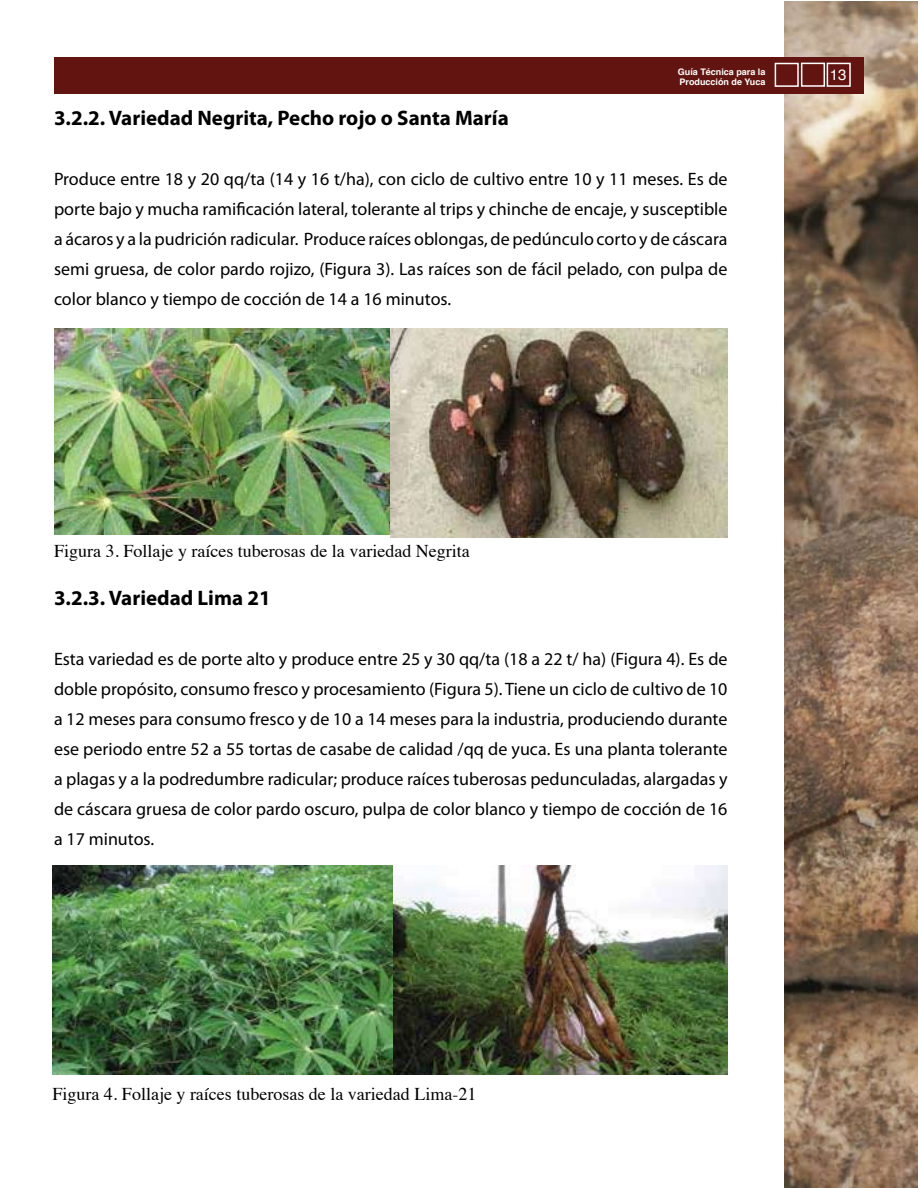
<style>
.page{position:relative;width:918px;height:1188px;background:#fff}
.page>*{position:absolute;margin:0;border:0;box-sizing:border-box;transform-origin:0 0}
.t1{font:700 21px "Myriad Pro";color:#000}
.t2{font:18px/30px "Myriad Pro";color:#000;text-align:justify}
.t3{font:18px "Times";color:#000}
.t4{font:15px "Helvetica";color:#fff}
.t5{font:700 9px/10.8px "Helvetica";color:#fff}
</style>
<div class="page">
<img style="left:784px;top:1px;width:134px;height:1187px">
<div style="left:54px;top:57px;width:810px;height:37px;background:#621510"></div>
<div style="left:801px;top:63px;width:24px;height:24px;border:2px solid #fff"></div>
<div style="left:827px;top:63px;width:24px;height:24px;border:2px solid #fff"></div>
<div style="left:775px;top:63px;width:24px;height:24px;border:2px solid #fff"></div>
<img style="left:54px;top:329px;width:337px;height:205px">
<img style="left:391px;top:329px;width:337px;height:208px">
<img style="left:52px;top:866px;width:675px;height:208px">
<p class="t1" style="left:54px;top:105px;width:456px">3.2.2. Variedad Negrita, Pecho rojo o Santa María</p>
<p class="t5" style="left:678px;top:66px;width:89px">Guía Técnica para la<br>Producción de Yuca</p>
<p class="t2" style="left:54px;top:164px;width:675px">Produce entre 18 y 20 qq/ta (14 y 16 t/ha), con ciclo de cultivo entre 10 y 11 meses. Es de porte bajo y mucha ramificación lateral, tolerante al trips y chinche de encaje, y susceptible a ácaros y a la pudrición radicular. Produce raíces oblongas, de pedúnculo corto y de cáscara semi gruesa, de color pardo rojizo, (Figura 3). Las raíces son de fácil pelado, con pulpa de color blanco y tiempo de cocción de 14 a 16 minutos.</p>
<p class="t4" style="left:830px;top:64px;width:18px">13</p>
<p class="t3" style="left:54px;top:534px;width:417px">Figura 3. Follaje y raíces tuberosas de la variedad Negrita</p>
<p class="t1" style="left:54px;top:585px;width:218px">3.2.3. Variedad Lima 21</p>
<p class="t2" style="left:54px;top:644px;width:675px">Esta variedad es de porte alto y produce entre 25 y 30 qq/ta (18 a 22 t/ ha) (Figura 4). Es de doble propósito, consumo fresco y procesamiento (Figura 5). Tiene un ciclo de cultivo de 10 a 12 meses para consumo fresco y de 10 a 14 meses para la industria, produciendo durante ese periodo entre 52 a 55 tortas de casabe de calidad /qq de yuca. Es una planta tolerante a plagas y a la podredumbre radicular; produce raíces tuberosas pedunculadas, alargadas y de cáscara gruesa de color pardo oscuro, pulpa de color blanco y tiempo de cocción de 16 a 17 minutos.</p>
<p class="t3" style="left:52px;top:1077px;width:425px">Figura 4. Follaje y raíces tuberosas de la variedad Lima-21</p>
</div>
